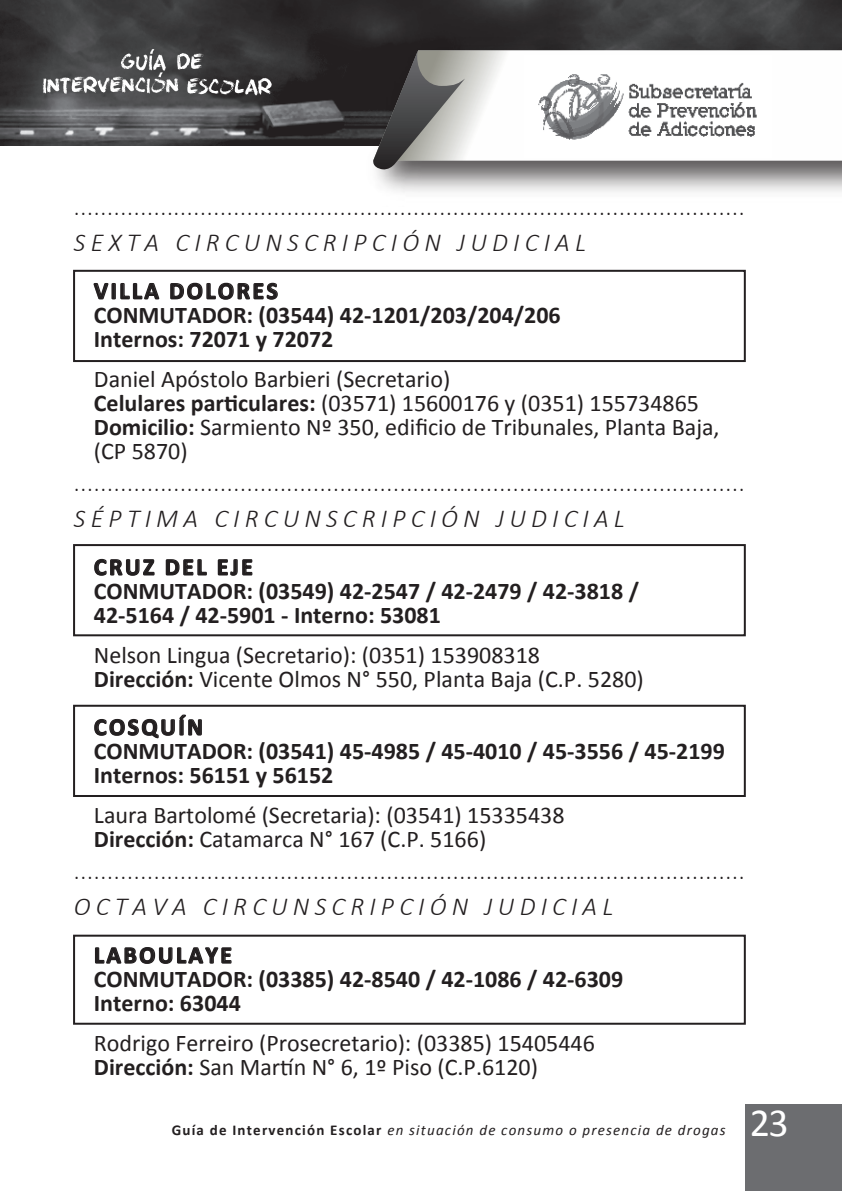
<style>
.page{position:relative;width:842px;height:1191px;background:#fff}
.page>*{position:absolute;margin:0;border:0;box-sizing:border-box;transform-origin:0 0}
.t1{font:40px "Calibri";color:#fff}
.t2{font:italic 300 26px "Calibri";letter-spacing:.2em;color:#231f20}
.t3{font:24px/24px "Calibri";color:#231f20}
.t4{font:300 24px "Calibri";color:#231f20}
.t5{font:700 24px/24px "Calibri";color:#231f20}
.t6{font:italic 15px "Calibri";letter-spacing:.08em;color:#231f20}
.s1{font-weight:700}
.s2{font-weight:700;font-style:normal}
</style>
<div class="page">
<div style="left:73px;top:270px;width:673px;height:92px;background:#fff;border:2px solid #231f20"></div>
<div style="left:73px;top:934px;width:673px;height:90px;background:#fff;border:2px solid #231f20"></div>
<div style="left:73px;top:704px;width:673px;height:93px;background:#fff;border:2px solid #231f20"></div>
<div style="left:73px;top:544px;width:673px;height:92px;background:#fff;border:2px solid #231f20"></div>
<img style="left:0;top:0;width:842px;height:145px">
<div style="left:745px;top:1104px;width:97px;height:87px;background:#6c6d70"></div>
<img style="left:357px;top:33px;width:485px;height:159px">
<svg style="left:465px;top:50px;width:377px;height:111px"></svg>
<svg style="left:373px;top:50px;width:92px;height:120px;background:#706f6e"></svg>
<img style="left:524px;top:56px;width:248px;height:102px">
<svg style="left:93px;top:283px;width:67px;height:17px"></svg>
<svg style="left:170px;top:282px;width:108px;height:18px"></svg>
<svg style="left:94px;top:558px;width:61px;height:18px"></svg>
<svg style="left:165px;top:559px;width:42px;height:17px"></svg>
<svg style="left:217px;top:559px;width:36px;height:17px"></svg>
<svg style="left:94px;top:714px;width:108px;height:25px"></svg>
<svg style="left:95px;top:947px;width:137px;height:17px"></svg>
<svg style="left:43px;top:49px;width:229px;height:46px;background:#656566"></svg>
<p class="t4" style="left:74px;top:192px;width:672px">.....................................................................................................</p>
<p class="t2" style="left:74px;top:226px;width:513px">SEXTA CIRCUNSCRIPCIÓN JUDICIAL</p>
<p class="t5" style="left:94px;top:279px;width:468px">VILLA DOLORES<br>CONMUTADOR: (03544) 42-1201/203/204/206<br>Internos: 72071 y 72072</p>
<p class="t3" style="left:94px;top:367px;width:627px">Daniel Apóstolo Barbieri (Secretario)<br><span class="s1">Celulares particulares:</span> (03571) 15600176 y (0351) 155734865<br><span class="s1">Domicilio:</span> Sarmiento Nº 350, edificio de Tribunales, Planta Baja, (CP 5870)</p>
<p class="t4" style="left:74px;top:468px;width:672px">.....................................................................................................</p>
<p class="t2" style="left:74px;top:502px;width:552px">SÉPTIMA CIRCUNSCRIPCIÓN JUDICIAL</p>
<p class="t5" style="left:94px;top:555px;width:547px">CRUZ DEL EJE<br>CONMUTADOR: (03549) 42-2547 / 42-2479 / 42-3818 /<br>42-5164 / 42-5901 - Interno: 53081</p>
<p class="t3" style="left:94px;top:643px;width:551px">Nelson Lingua (Secretario): (0351) 153908318<br><span class="s1">Dirección:</span> Vicente Olmos N° 550, Planta Baja (C.P. 5280)</p>
<p class="t5" style="left:94px;top:715px;width:632px">COSQUÍN<br>CONMUTADOR: (03541) 45-4985 / 45-4010 / 45-3556 / 45-2199<br>Internos: 56151 y 56152</p>
<p class="t3" style="left:94px;top:803px;width:472px">Laura Bartolomé (Secretaria): (03541) 15335438<br><span class="s1">Dirección:</span> Catamarca N° 167 (C.P. 5166)</p>
<p class="t4" style="left:74px;top:856px;width:672px">.....................................................................................................</p>
<p class="t2" style="left:74px;top:890px;width:541px">OCTAVA CIRCUNSCRIPCIÓN JUDICIAL</p>
<p class="t5" style="left:94px;top:943px;width:531px">LABOULAYE<br>CONMUTADOR: (03385) 42-8540 / 42-1086 / 42-6309<br>Interno: 63044</p>
<p class="t3" style="left:94px;top:1031px;width:503px">Rodrigo Ferreiro (Prosecretario): (03385) 15405446<br><span class="s1">Dirección:</span> San Martín N° 6, 1º Piso (C.P.6120)</p>
<p class="t6" style="left:172px;top:1119px;width:555px"><span class="s2">Guía de Intervención Escolar</span> en situación de consumo o presencia de drogas</p>
<p class="t1" style="left:750px;top:1097px;width:40px">23</p>
</div>
